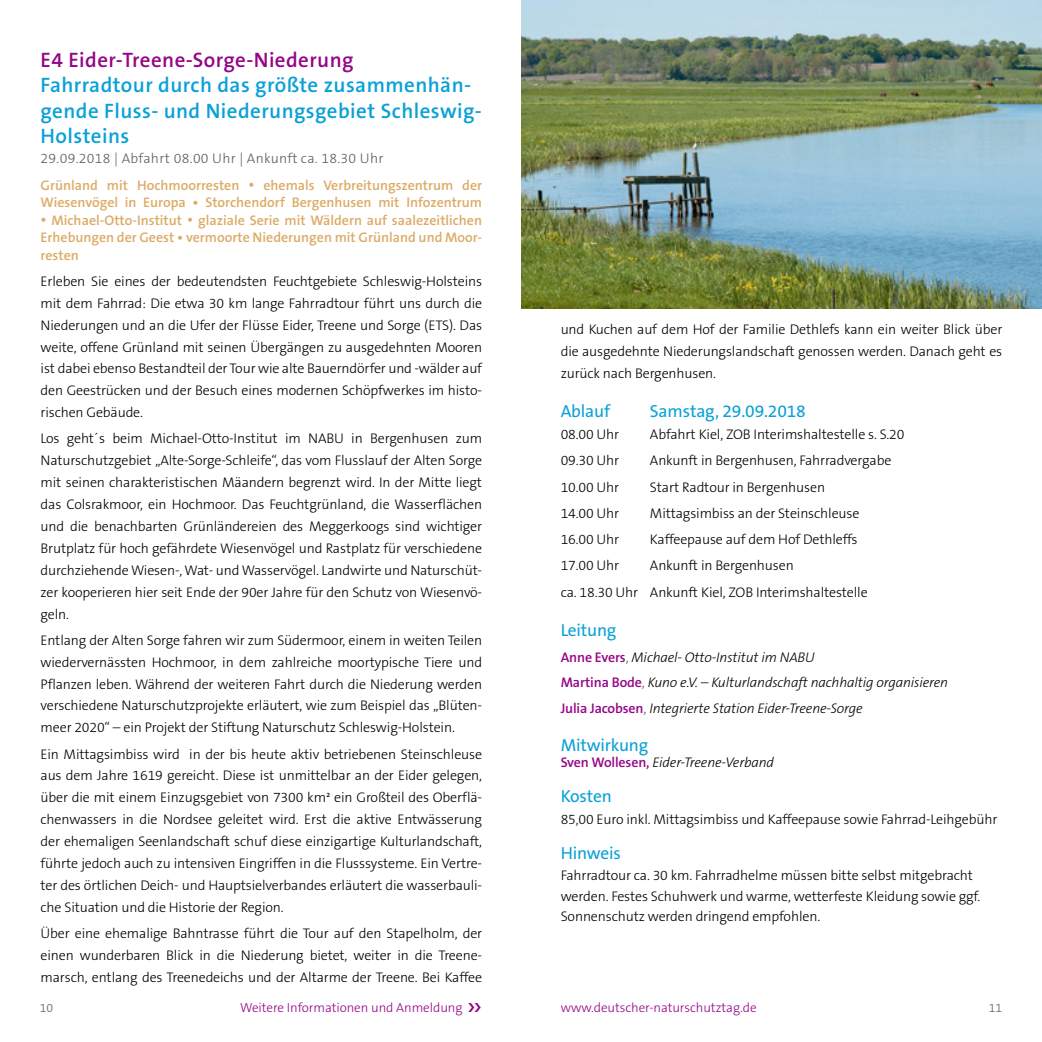
<style>
.page{position:relative;width:1042px;height:1042px;background:#fff}
.page>*{position:absolute;margin:0;border:0;box-sizing:border-box;transform-origin:0 0}
.Exkusionshead{font:600 21px/25.2px "The Sans B6";letter-spacing:.02em;color:#0aa1d7}
.Absatz_Überschrift{font:17.5px "The Sans B5 Plain";letter-spacing:-.01em;color:#0aa1d7}
.Purpur_Namen_Liste{font:17.5px "The Sans B5 Plain";letter-spacing:-.01em;color:#0aa1d7}
.Fliesstext{font:300 14px/21.9px "The Sans B3";letter-spacing:-.01em;color:#000;text-align:justify}
.Ablaufliste{font:300 14px "The Sans B3";letter-spacing:-.01em;color:#000}
.Einführungstext{font:600 14px/17.5px "The Sans B6";color:#ddab67;text-align:justify}
.Purpur_Namen_Liste-2{font:italic 300 14px "The Sans B3";letter-spacing:-.01em;color:#000}
.Absatz_Überschrift-2{font:300 14px "The Sans B3";letter-spacing:-.01em;color:#000}
.Exkusionshead-2{font:300 14px "The Sans B3";letter-spacing:.02em;color:#5d5d5c}
.t1{font:300 13.12px "The Sans B3";letter-spacing:-.005em;color:#940587}
.t2{font:300 12.25px "The Sans B3";color:#5d5d5c}
.s1{color:#940587}
.s2{font-family:"The Sans B8";font-weight:800;font-size:21px}
.s3{font-family:"The Sans B6";font-weight:600;font-style:normal;color:#940587}
.s4{font-style:normal;font-size:14.88px;color:#5d5d5c}
</style>
<div class="page">
<img style="left:522px;top:0;width:520px;height:308px">
<p class="Exkusionshead" style="left:41px;top:48px;width:443px"><span class="s1">E4 Eider-Treene-Sorge-Niederung<br></span>Fahrradtour durch das größte zusammenhän&shy;gende Fluss- und Niederungsgebiet Schleswig-Holsteins</p>
<p class="Exkusionshead-2" style="left:41px;top:151px;width:344px">29.09.2018 | Abfahrt 08.00 Uhr | Ankunft ca. 18.30 Uhr</p>
<p class="Einführungstext" style="left:41px;top:177px;width:443px">Grünland mit Hochmoorresten <span class="s2">∙</span> ehemals Verbreitungszentrum der Wiesenvögel in Europa <span class="s2">∙</span> Storchendorf Bergenhusen mit Infozentrum <span class="s2">∙</span> Michael-Otto-Institut <span class="s2">∙</span> glaziale Serie mit Wäldern auf saalezeitlichen Erhebungen der Geest <span class="s2">∙</span> vermoorte Niederungen mit Grünland und Moor&shy;resten</p>
<p class="Fliesstext" style="left:41px;top:271px;width:443px">Erleben Sie eines der bedeutendsten Feuchtgebiete Schleswig-Holsteins mit dem Fahrrad: Die etwa 30 km lange Fahrradtour führt uns durch die Niederungen und an die Ufer der Flüsse Eider, Treene und Sorge (ETS). Das weite, offene Grünland mit seinen Übergängen zu ausgedehnten Mooren ist dabei ebenso Bestandteil der Tour wie alte Bauerndörfer und -wälder auf den Geestrücken und der Besuch eines modernen Schöpfwerkes im histo&shy;rischen Gebäude.</p>
<p class="Fliesstext" style="left:41px;top:428px;width:443px">Los geht´s beim Michael-Otto-Institut im NABU in Bergenhusen zum Naturschutzgebiet „Alte-Sorge-Schleife“, das vom Flusslauf der Alten Sorge mit seinen charakteristischen Mäandern begrenzt wird. In der Mitte liegt das Colsrakmoor, ein Hochmoor. Das Feuchtgrünland, die Wasserflächen und die benachbarten Grünländereien des Meggerkoogs sind wichtiger Brutplatz für hoch gefährdete Wiesenvögel und Rastplatz für verschiedene durchziehende Wiesen-, Wat- und Wasservögel. Landwirte und Naturschüt&shy;zer kooperieren hier seit Ende der 90er Jahre für den Schutz von Wiesenvö&shy;geln.</p>
<p class="Fliesstext" style="left:41px;top:630px;width:443px">Entlang der Alten Sorge fahren wir zum Südermoor, einem in weiten Teilen wiedervernässten Hochmoor, in dem zahlreiche moortypische Tiere und Pflanzen leben. Während der weiteren Fahrt durch die Niederung werden verschiedene Naturschutzprojekte erläutert, wie zum Beispiel das „Blüten&shy;meer 2020“ – ein Projekt der Stiftung Naturschutz Schleswig-Holstein.</p>
<p class="Fliesstext" style="left:41px;top:743px;width:443px">Ein Mittagsimbiss wird in der bis heute aktiv betriebenen Steinschleuse aus dem Jahre 1619 gereicht. Diese ist unmittelbar an der Eider gelegen, über die mit einem Einzugsgebiet von 7300 km² ein Großteil des Oberflä&shy;chenwassers in die Nordsee geleitet wird. Erst die aktive Entwässerung der ehemaligen Seenlandschaft schuf diese einzigartige Kulturlandschaft, führte jedoch auch zu intensiven Eingriffen in die Flusssysteme. Ein Vertre&shy;ter des örtlichen Deich- und Hauptsielverbandes erläutert die wasserbauli&shy;che Situation und die Historie der Region.</p>
<p class="Fliesstext" style="left:41px;top:923px;width:443px">Über eine ehemalige Bahntrasse führt die Tour auf den Stapelholm, der einen wunderbaren Blick in die Niederung bietet, weiter in die Treene&shy;marsch, entlang des Treenedeichs und der Altarme der Treene. Bei Kaffee</p>
<p class="Fliesstext" style="left:561px;top:319px;width:443px">und Kuchen auf dem Hof der Familie Dethlefs kann ein weiter Blick über die ausgedehnte Niederungslandschaft genossen werden. Danach geht es zurück nach Bergenhusen.</p>
<p class="Absatz_Überschrift" style="left:561px;top:402px;width:51px">Ablauf</p>
<p class="Absatz_Überschrift" style="left:650px;top:402px;width:157px">Samstag, 29.09.2018</p>
<p class="Ablaufliste" style="left:561px;top:427px;width:60px">08.00 Uhr</p>
<p class="Ablaufliste" style="left:650px;top:427px;width:256px">Abfahrt Kiel, ZOB Interimshaltestelle s. S.20</p>
<p class="Ablaufliste" style="left:561px;top:453px;width:60px">09.30 Uhr</p>
<p class="Ablaufliste" style="left:650px;top:453px;width:243px">Ankunft in Bergenhusen, Fahrradvergabe</p>
<p class="Ablaufliste" style="left:561px;top:480px;width:60px">10.00 Uhr</p>
<p class="Ablaufliste" style="left:650px;top:480px;width:177px">Start Radtour in Bergenhusen</p>
<p class="Ablaufliste" style="left:561px;top:506px;width:60px">14.00 Uhr</p>
<p class="Ablaufliste" style="left:650px;top:506px;width:211px">Mittagsimbiss an der Steinschleuse</p>
<p class="Ablaufliste" style="left:561px;top:532px;width:60px">16.00 Uhr</p>
<p class="Ablaufliste" style="left:650px;top:532px;width:209px">Kaffeepause auf dem Hof Dethleffs</p>
<p class="Ablaufliste" style="left:561px;top:558px;width:60px">17.00 Uhr</p>
<p class="Ablaufliste" style="left:650px;top:558px;width:145px">Ankunft in Bergenhusen</p>
<p class="Ablaufliste" style="left:561px;top:585px;width:309px">ca. 18.30 Uhr Ankunft Kiel, ZOB Interimshaltestelle</p>
<p class="Absatz_Überschrift" style="left:561px;top:621px;width:57px">Leitung</p>
<p class="Purpur_Namen_Liste-2" style="left:561px;top:650px;width:256px"><span class="s3">Anne Evers</span><span class="s4">,</span> Michael- Otto-Institut im NABU</p>
<p class="Purpur_Namen_Liste-2" style="left:561px;top:675px;width:389px"><span class="s3">Martina Bode</span><span class="s4">,</span> Kuno e.V. – Kulturlandschaft nachhaltig organisieren</p>
<p class="Purpur_Namen_Liste-2" style="left:561px;top:701px;width:303px"><span class="s3">Julia Jacobsen</span><span class="s4">,</span> Integrierte Station Eider-Treene-Sorge</p>
<p class="Purpur_Namen_Liste" style="left:561px;top:735px;width:89px">Mitwirkung</p>
<p class="Purpur_Namen_Liste-2" style="left:561px;top:755px;width:215px"><span class="s3">Sven Wollesen,</span> Eider-Treene-Verband</p>
<p class="Absatz_Überschrift" style="left:561px;top:787px;width:53px">Kosten</p>
<p class="Absatz_Überschrift-2" style="left:561px;top:812px;width:438px">85,00 Euro inkl. Mittagsimbiss und Kaffeepause sowie Fahrrad-Leihgebühr</p>
<p class="Absatz_Überschrift" style="left:561px;top:844px;width:62px">Hinweis</p>
<p class="Fliesstext" style="left:561px;top:865px;width:421px;line-height:20.7px;text-align:left">Fahrradtour ca. 30 km. Fahrradhelme müssen bitte selbst mitgebracht werden. Festes Schuhwerk und warme, wetterfeste Kleidung sowie ggf.<br>Sonnenschutz werden dringend empfohlen.</p>
<p class="t2" style="left:40px;top:1002px;width:15px">10</p>
<p class="t1" style="left:240px;top:1001px;width:224px">Weitere Informationen und Anmeldung</p>
<p class="t1" style="left:561px;top:1001px;width:198px">www.deutscher-naturschutztag.de</p>
<p class="t2" style="left:989px;top:1002px;width:15px">11</p>
</div>
